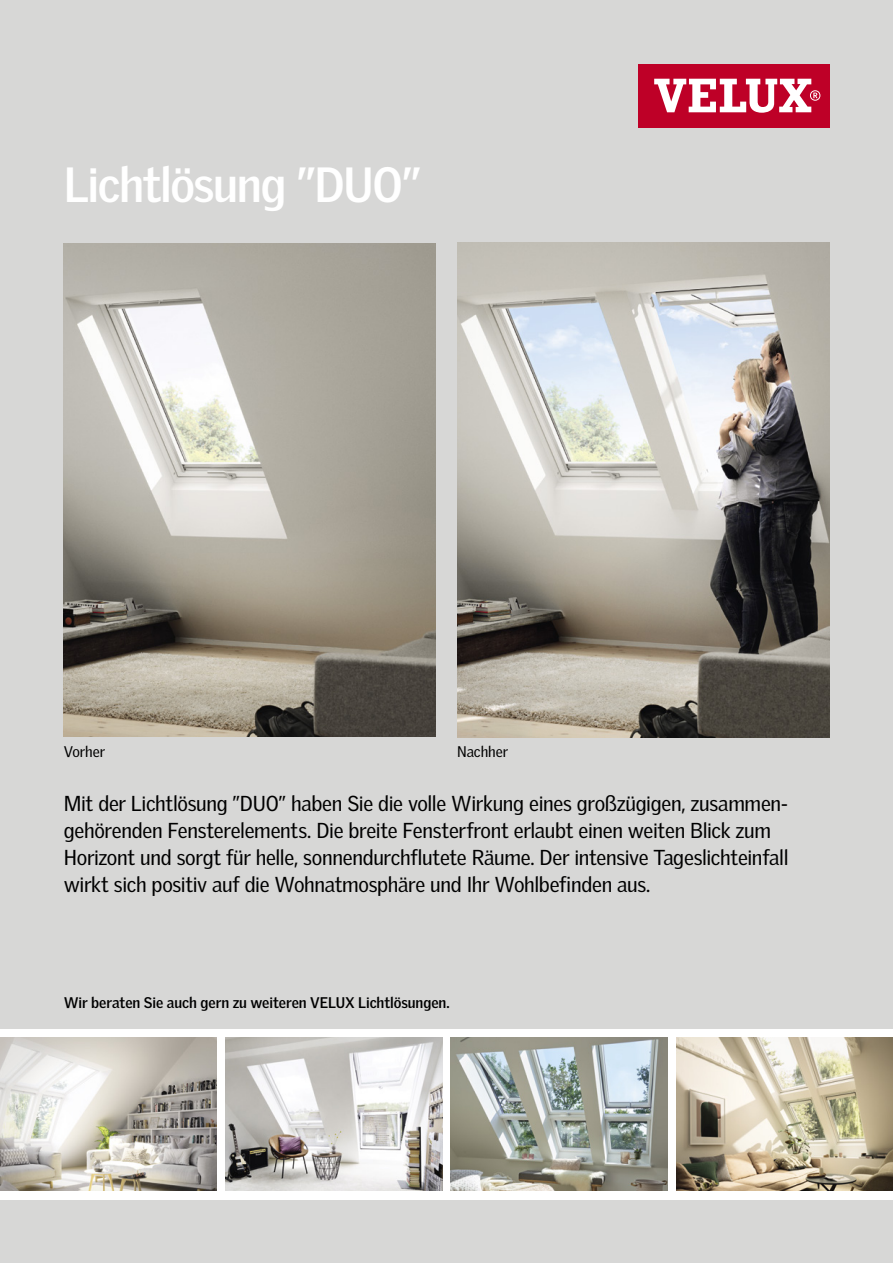
<style>
.page{position:relative;width:893px;height:1263px;background:#d7d7d6}
.page>*{position:absolute;margin:0;border:0;box-sizing:border-box;transform-origin:0 0}
.ABC_HL{font:700 48px "Velux Gothic";letter-spacing:-.03em;color:#fff}
.ABC_Copy{font:21px/27px "Velux Gothic";letter-spacing:-.015em;color:#000}
.ABC_Abbinder{font:700 15px "Velux Gothic";letter-spacing:-.005em;color:#000}
.ABC_BU{font:15px "Velux Gothic";letter-spacing:-.005em;color:#000}
</style>
<div class="page">
<div style="left:0;top:1029px;width:893px;height:170px;background:#fff"></div>
<img style="left:676px;top:1037px;width:217px;height:154px">
<img style="left:451px;top:1037px;width:217px;height:154px">
<img style="left:225px;top:1037px;width:217px;height:154px">
<img style="left:0;top:1037px;width:217px;height:154px">
<img style="left:457px;top:242px;width:372px;height:495px">
<img style="left:64px;top:243px;width:372px;height:493px">
<div style="left:638px;top:64px;width:191px;height:64px;background:#be0027"></div>
<svg style="left:654px;top:79px;width:166px;height:34px"></svg>
<p class="ABC_HL" style="left:64px;top:154px;width:359px">Lichtlösung ”DUO”</p>
<p class="ABC_BU" style="left:64px;top:743px;width:43px">Vorher</p>
<p class="ABC_BU" style="left:457px;top:743px;width:52px">Nachher</p>
<p class="ABC_Copy" style="left:64px;top:790px;width:726px">Mit der Lichtlösung ”DUO” haben Sie die volle Wirkung eines großzügigen, zusammen&shy;gehörenden Fensterelements. Die breite Fensterfront erlaubt einen weiten Blick zum Horizont und sorgt für helle, sonnendurchflutete Räume. Der intensive Tageslichteinfall wirkt sich positiv auf die Wohnatmosphäre und Ihr Wohlbefinden aus.</p>
<p class="ABC_Abbinder" style="left:64px;top:993px;width:387px">Wir beraten Sie auch gern zu weiteren VELUX Lichtlösungen.</p>
</div>
